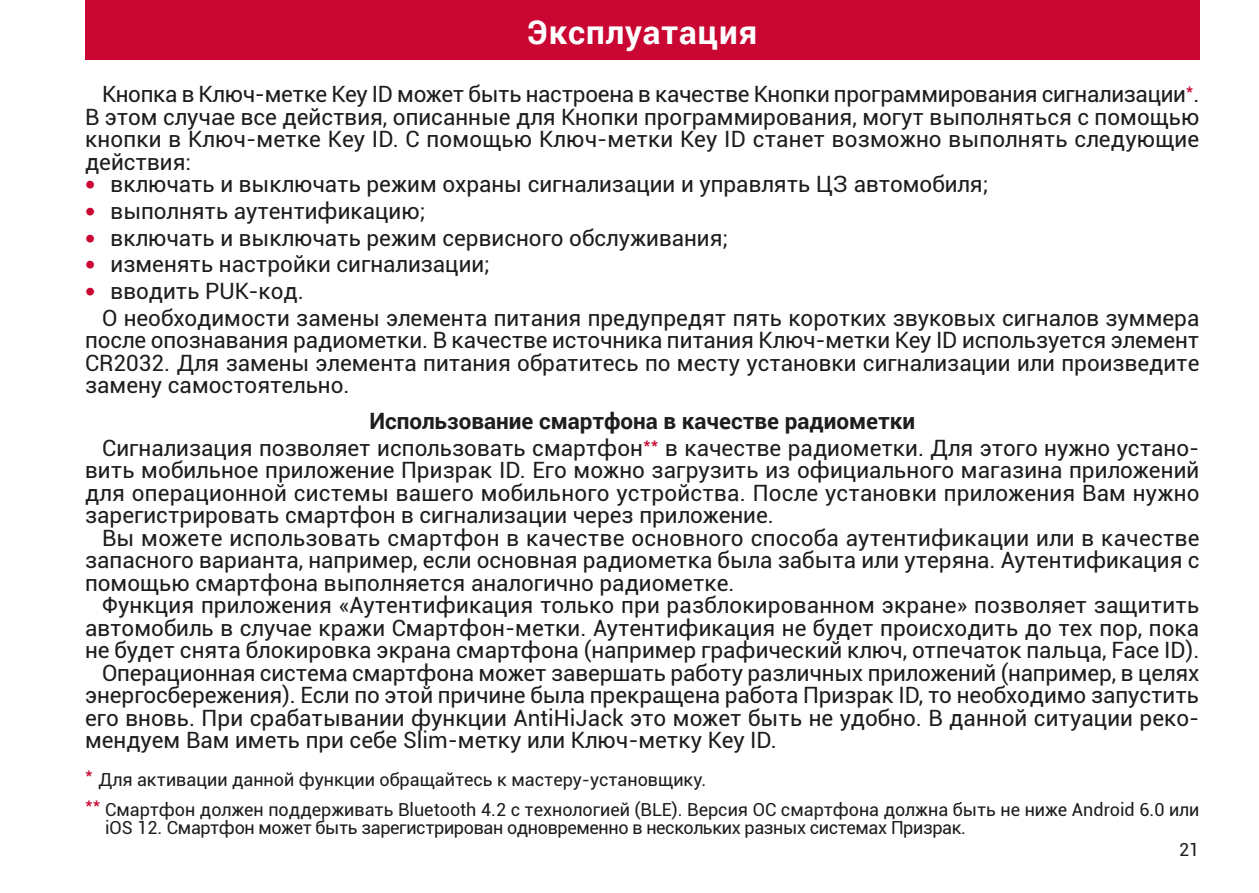
<style>
.page{position:relative;width:1259px;height:893px;background:#fff}
.page>*{position:absolute;margin:0;border:0;box-sizing:border-box;transform-origin:0 0}
.t1{font:700 33px "Roboto";letter-spacing:.03em;color:#fff}
.t2{font:22.5px/22.5px "Roboto";color:#1d1d1b;text-align:justify}
.t3{font:18px/30px "Roboto";color:#1d1d1b}
.t4{font:18px "Roboto";letter-spacing:-.02em;color:#1d1d1b}
.s1{font-family:"Tahoma";color:#ca0733}
.s2{font-weight:700}
</style>
<div class="page">
<div style="left:85px;top:0;width:1114px;height:60px;background:#ca0733"></div>
<h1 class="t1" style="left:527px;top:13px;width:232px">Эксплуатация</h1>
<p class="t2" style="left:85px;top:82px;width:1116px;text-indent:17px">Кнопка в Ключ-метке Key ID может быть настроена в качестве Кнопки программирования сигнализации<sup>*</sup>.<br>В этом случае все действия, описанные для Кнопки программирования, могут выполняться с помощью кнопки в Ключ-метке Key ID. С помощью Ключ-метки Key ID станет возможно выполнять следующие действия:</p>
<p class="t2" style="left:85px;top:172px;width:905px"><span class="s1">•</span> включать и выключать режим охраны сигнализации и управлять ЦЗ автомобиля;</p>
<p class="t2" style="left:85px;top:199px;width:342px"><span class="s1">•</span> выполнять аутентификацию;</p>
<p class="t2" style="left:85px;top:226px;width:645px"><span class="s1">•</span> включать и выключать режим сервисного обслуживания;</p>
<p class="t2" style="left:85px;top:252px;width:406px"><span class="s1">•</span> изменять настройки сигнализации;</p>
<p class="t2" style="left:102px;top:277px;width:1098px;line-height:26.7px;text-indent:-17px"><span class="s1">•</span> вводить PUK-код.<br>О необходимости замены элемента питания предупредят пять коротких звуковых сигналов зуммера</p>
<p class="t2" style="left:85px;top:328px;width:1116px">после опознавания радиометки. В качестве источника питания Ключ-метки Key ID используется элемент CR2032. Для замены элемента питания обратитесь по месту установки сигнализации или произведите замену самостоятельно.</p>
<p class="t2" style="left:102px;top:407px;width:1098px;line-height:26.7px;text-indent:267px"><span class="s2">Использование смартфона в качестве радиометки<br></span>Сигнализация позволяет использовать смартфон<sup>**</sup> в качестве радиометки. Для этого нужно устано-</p>
<p class="t2" style="left:85px;top:458px;width:1116px">вить мобильное приложение Призрак ID. Его можно загрузить из официального магазина приложений для операционной системы вашего мобильного устройства. После установки приложения Вам нужно зарегистрировать смартфон в сигнализации через приложение.</p>
<p class="t2" style="left:85px;top:526px;width:1116px;text-indent:17px">Вы можете использовать смартфон в качестве основного способа аутентификации или в качестве запасного варианта, например, если основная радиометка была забыта или утеряна. Аутентификация с помощью смартфона выполняется аналогично радиометке.</p>
<p class="t2" style="left:102px;top:593px;width:1098px">Функция приложения «Аутентификация только при разблокированном экране» позволяет защитить</p>
<p class="t2" style="left:85px;top:616px;width:1115px">автомобиль в случае кражи Смартфон-метки. Аутентификация не будет происходить до тех пор, пока</p>
<p class="t2" style="left:85px;top:638px;width:1116px">не будет снята блокировка экрана смартфона (например графический ключ, отпечаток пальца, Face ID).</p>
<p class="t2" style="left:102px;top:661px;width:1098px">Операционная система смартфона может завершать работу различных приложений (например, в целях</p>
<p class="t2" style="left:85px;top:683px;width:1115px">энергосбережения). Если по этой причине была прекращена работа Призрак ID, то необходимо запустить</p>
<p class="t2" style="left:85px;top:706px;width:1116px">его вновь. При срабатывании функции AntiHiJack это может быть не удобно. В данной ситуации реко-</p>
<p class="t2" style="left:85px;top:728px;width:693px">мендуем Вам иметь при себе Slim-метку или Ключ-метку Key ID.</p>
<p class="t3" style="left:85px;top:764px;width:1116px"><sup>*</sup> Для активации данной функции обращайтесь к мастеру-установщику.<br><sup>**</sup> Смартфон должен поддерживать Bluetooth 4.2 с технологией (BLE). Версия ОС смартфона должна быть не ниже Android 6.0 или</p>
<p class="t4" style="left:105px;top:815px;width:862px">iOS 12. Смартфон может быть зарегистрирован одновременно в нескольких разных системах Призрак.</p>
<p class="t3" style="left:1179px;top:834px;width:22px">21</p>
</div>
